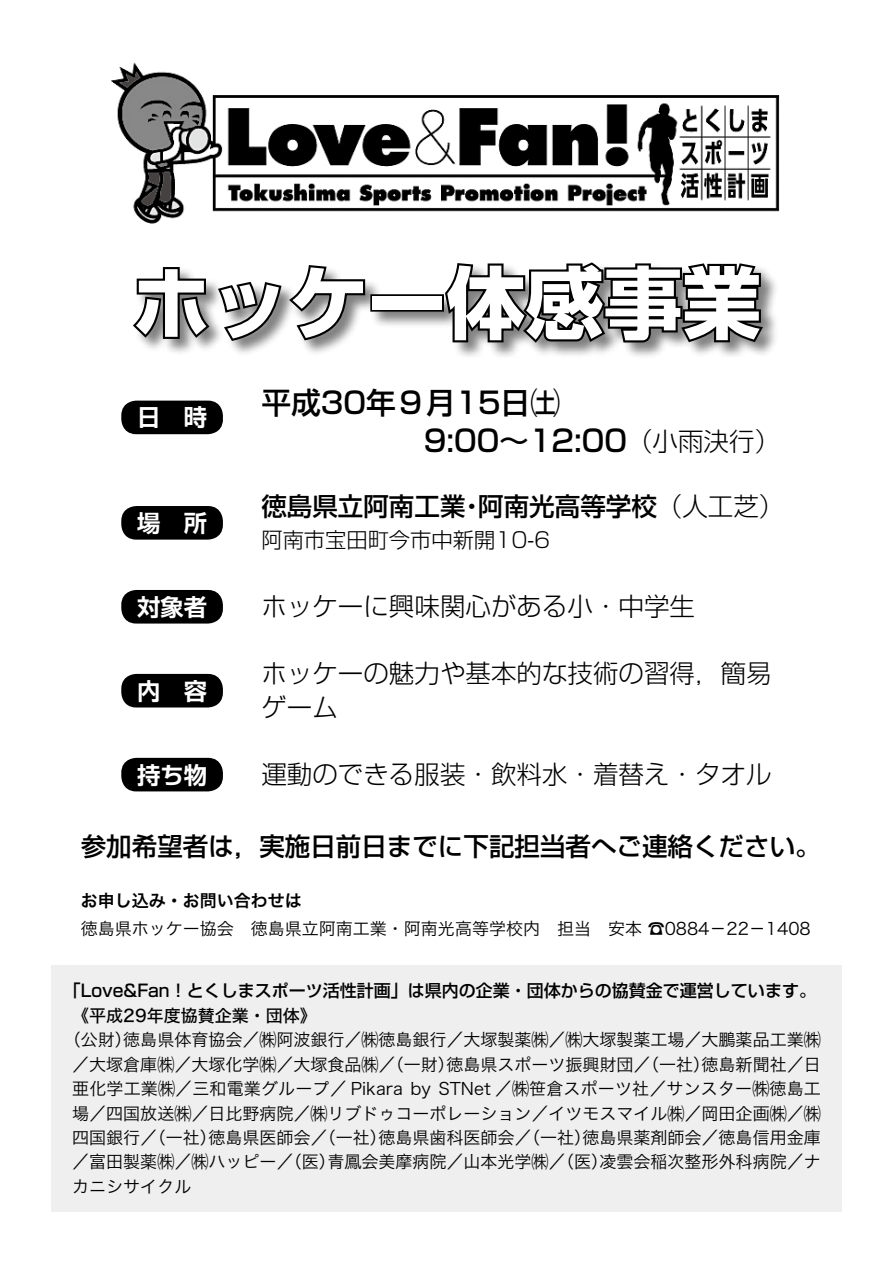
<style>
.page{position:relative;width:893px;height:1263px;background:#fff}
.page>*{position:absolute;margin:0;border:0;box-sizing:border-box;transform-origin:0 0}
.t1{font:700 78.6px "Shin Go Pr 5";color:#fff}
.t2{font:500 29.7px "Shin Go Pr 5";color:#000}
.t3{font:300 25.5px "Shin Go Pr 5";color:#000}
.t4{font:500 25.5px "Shin Go Pr 5";color:#000}
.t5{font:700 23.4px "Shin Go Pr 5 De";color:#fff}
.t6{font:300 21.3px "Shin Go Pr 5";color:#000}
.t7{font:16.95px/24.5px "Hira Kaku Pro W3";color:#000}
.t8{font:500 16.95px "Shin Go Pr 5";color:#000}
.t9{font:16.95px "Hira Kaku Std N W5";color:#000}
.t10{font:16.95px "Hira Kaku Pro W6";color:#000}
.s1{font-weight:300}
</style>
<div class="page">
<img style="left:111px;top:62px;width:669px;height:162px">
<div style="left:51px;top:965px;width:791px;height:247px;background:#efefef"></div>
<div style="left:134px;top:262px;width:646px;height:98px;background:#000;opacity:.5"></div>
<svg style="left:133px;top:263px;width:234px;height:81px"></svg>
<div style="left:370px;top:294px;width:74px;height:18px;border:4px solid #000"></div>
<svg style="left:443px;top:262px;width:323px;height:84px;background:#5f5f5f"></svg>
<div style="left:121px;top:401px;width:102px;height:33px;background:#000;border-radius:15px"></div>
<div style="left:121px;top:506px;width:102px;height:34px;background:#000;border-radius:15px"></div>
<div style="left:121px;top:590px;width:102px;height:33px;background:#000;border-radius:15px"></div>
<div style="left:121px;top:674px;width:102px;height:33px;background:#000;border-radius:15px"></div>
<div style="left:121px;top:758px;width:102px;height:33px;background:#000;border-radius:15px"></div>
<h1 class="t1" style="left:132px;top:241px;width:631px">ホッケー体感事業</h1>
<h3 class="t5" style="left:137px;top:398px;width:72px">日　時</h3>
<h3 class="t5" style="left:137px;top:504px;width:72px">場　所</h3>
<h3 class="t5" style="left:137px;top:587px;width:72px">対象者</h3>
<h3 class="t5" style="left:137px;top:671px;width:72px">内　容</h3>
<h3 class="t5" style="left:137px;top:755px;width:72px">持ち物</h3>
<h2 class="t2" style="left:261px;top:378px;width:300px">平成30年９月15日㈯</h2>
<h2 class="t2" style="left:424px;top:416px;width:205px">9:00～12:00</h2>
<h3 class="t3" style="left:627px;top:420px;width:155px">（小雨決行(</h3>
<h3 class="t4" style="left:261px;top:485px;width:206px">徳島県立阿南工業</h3>
<h3 class="t4" style="left:478px;top:485px;width:308px">阿南光高等学校<span class="s1">（人工芝(</span></h3>
<h3 class="t4" style="left:459px;top:485px;width:27px">・</h3>
<p class="t6" style="left:261px;top:522px;width:290px">阿南市宝田町今市中新開10-6</p>
<h3 class="t3" style="left:261px;top:586px;width:435px">ホッケーに興味関心がある小・中学生</h3>
<h3 class="t3" style="left:261px;top:653px;width:512px">ホッケーの魅力や基本的な技術の習得，簡易</h3>
<h3 class="t3" style="left:261px;top:687px;width:78px">ゲーム</h3>
<h3 class="t3" style="left:261px;top:754px;width:512px">運動のできる服装・飲料水・着替え・タオル</h3>
<h3 class="t4" style="left:81px;top:825px;width:741px">参加希望者は，実施日前日までに下記担当者へご連絡ください。</h3>
<p class="t10" style="left:81px;top:886px;width:223px">お申し込み・お問い合わせは</p>
<p class="t7" style="left:81px;top:915px;width:731px">徳島県ホッケー協会　徳島県立阿南工業・阿南光高等学校内　担当　安本 ☎0884－22－1408</p>
<p class="t8" style="left:72px;top:977px;width:745px">｢Love&amp;Fan！とくしまスポーツ活性計画」は県内の企業・団体からの協賛金で運営しています。</p>
<p class="t9" style="left:72px;top:1002px;width:246px">《平成29年度協賛企業・団体《</p>
<p class="t7" style="left:123px;top:1026px;width:699px">徳島県体育協会／㈱阿波銀行／㈱徳島銀行／大塚製薬㈱／㈱大塚製薬工場／大鵬薬品工業㈱</p>
<p class="t7" style="left:64px;top:1026px;width:70px">（公財）</p>
<p class="t7" style="left:72px;top:1051px;width:384px">／大塚倉庫㈱／大塚化学㈱／大塚食品㈱（／一財）</p>
<p class="t7" style="left:72px;top:1075px;width:750px">亜化学工業㈱／三和電業グループ／ Pikara by STNet ／㈱笹倉スポーツ社／サンスター㈱徳島工</p>
<p class="t7" style="left:72px;top:1100px;width:750px">場／四国放送㈱／日比野病院／㈱リブドゥコーポレーション／イツモスマイル㈱／岡田企画㈱／㈱</p>
<p class="t7" style="left:583px;top:1124px;width:240px">徳島県薬剤師会／徳島信用金庫</p>
<p class="t7" style="left:446px;top:1051px;width:265px">徳島県スポーツ振興財団（／一社）</p>
<p class="t7" style="left:702px;top:1051px;width:121px">徳島新聞社／日</p>
<p class="t7" style="left:72px;top:1124px;width:146px">四国銀行（／一社）</p>
<p class="t7" style="left:208px;top:1124px;width:180px">徳島県医師会（／一社）</p>
<p class="t7" style="left:378px;top:1124px;width:214px">徳島県歯科医師会（／一社）</p>
<p class="t7" style="left:72px;top:1148px;width:265px">／富田製薬㈱／㈱ハッピー（／医）カニシサイクル</p>
<p class="t7" style="left:327px;top:1148px;width:282px">青鳳会美摩病院／山本光学㈱（／医）</p>
<p class="t7" style="left:600px;top:1148px;width:223px">凌雲会稲次整形外科病院／ナ</p>
</div>
